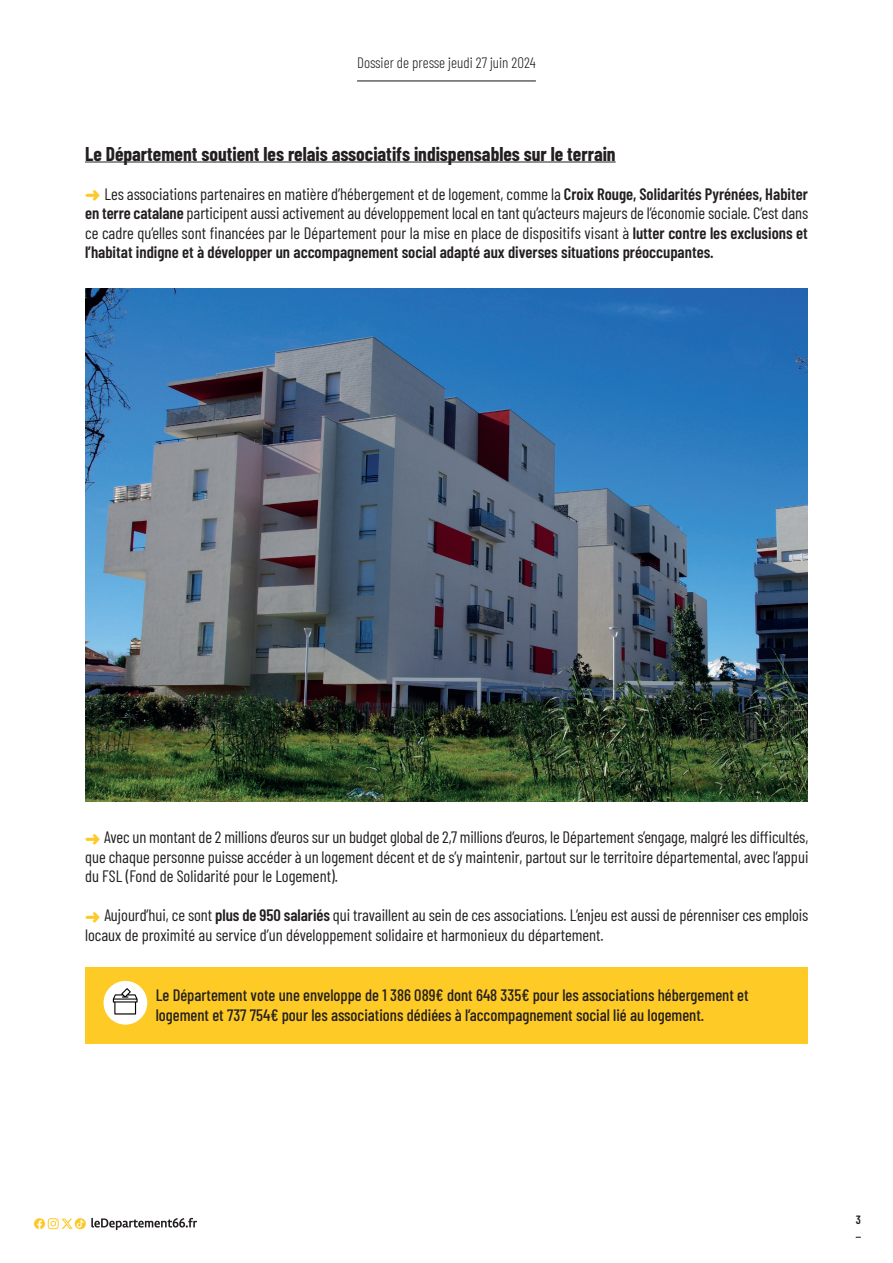
<style>
.page{position:relative;width:893px;height:1263px;background:#fff}
.page>*{position:absolute;margin:0;border:0;box-sizing:border-box;transform-origin:0 0}
.t1{font:700 19.5px "Barlow Condensed";color:#231f20}
.t2{font:16.5px/19.5px "Barlow Condensed";color:#231f20;text-align:justify}
.t3{font:500 16.5px/19.5px "Barlow Condensed";color:#231f20}
.t4{font:300 15px "Barlow Condensed";color:#231f20}
.t5{font:600 12px "Barlow Condensed";color:#231f20}
.s1{color:#fec927}
.s2{font-weight:600}
</style>
<div class="page">
<hr style="left:357px;top:80px;width:179px;height:1px;background:#231f20">
<svg style="left:34px;top:1218px;width:163px;height:12px"></svg>
<hr style="left:85px;top:161px;width:531px;height:1px;background:#231f20">
<img style="left:85px;top:289px;width:723px;height:513px">
<div style="left:85px;top:967px;width:723px;height:76px;background:#feca26"></div>
<div style="left:104px;top:981px;width:43px;height:44px;background:#fff;border-radius:50%"></div>
<svg style="left:113px;top:988px;width:25px;height:26px"></svg>
<p class="t4" style="left:357px;top:52px;width:180px">Dossier de presse jeudi 27 juin 2024</p>
<p class="t1" style="left:85px;top:140px;width:532px">Le Département soutient les relais associatifs indispensables sur le terrain</p>
<p class="t2" style="left:85px;top:183px;width:725px"><span class="s1">➜</span> Les associations partenaires en matière d’hébergement et de logement, comme la <span class="s2">Croix Rouge, Solidarités Pyrénées, Habiter en terre catalane</span> participent aussi activement au développement local en tant qu’acteurs majeurs de l’économie sociale. C’est dans ce cadre qu’elles sont financées par le Département pour la mise en place de dispositifs visant à <span class="s2">lutter contre les exclusions et l’habitat indigne et à développer un accompagnement social adapté aux diverses situations préoccupantes.</span></p>
<p class="t2" style="left:85px;top:826px;width:725px"><span class="s1">➜</span> Avec un montant de 2 millions d’euros sur un budget global de 2,7 millions d’euros, le Département s’engage, malgré les difficultés, que chaque personne puisse accéder à un logement décent et de s’y maintenir, partout sur le territoire départemental, avec l’appui du FSL (Fond de Solidarité pour le Logement).</p>
<p class="t2" style="left:85px;top:904px;width:725px"><span class="s1">➜</span> Aujourd’hui, ce sont <span class="s2">plus de 950 salariés</span> qui travaillent au sein de ces associations. L’enjeu est aussi de pérenniser ces emplois locaux de proximité au service d’un développement solidaire et harmonieux du département.</p>
<p class="t3" style="left:156px;top:984px;width:594px">Le Département vote une enveloppe de 1 386 089€ dont 648 335€ pour les associations hébergement et logement et 737 754€ pour les associations dédiées à l’accompagnement social lié au logement.</p>
<p class="t5" style="left:856px;top:1211px;width:7px">3</p>
</div>
